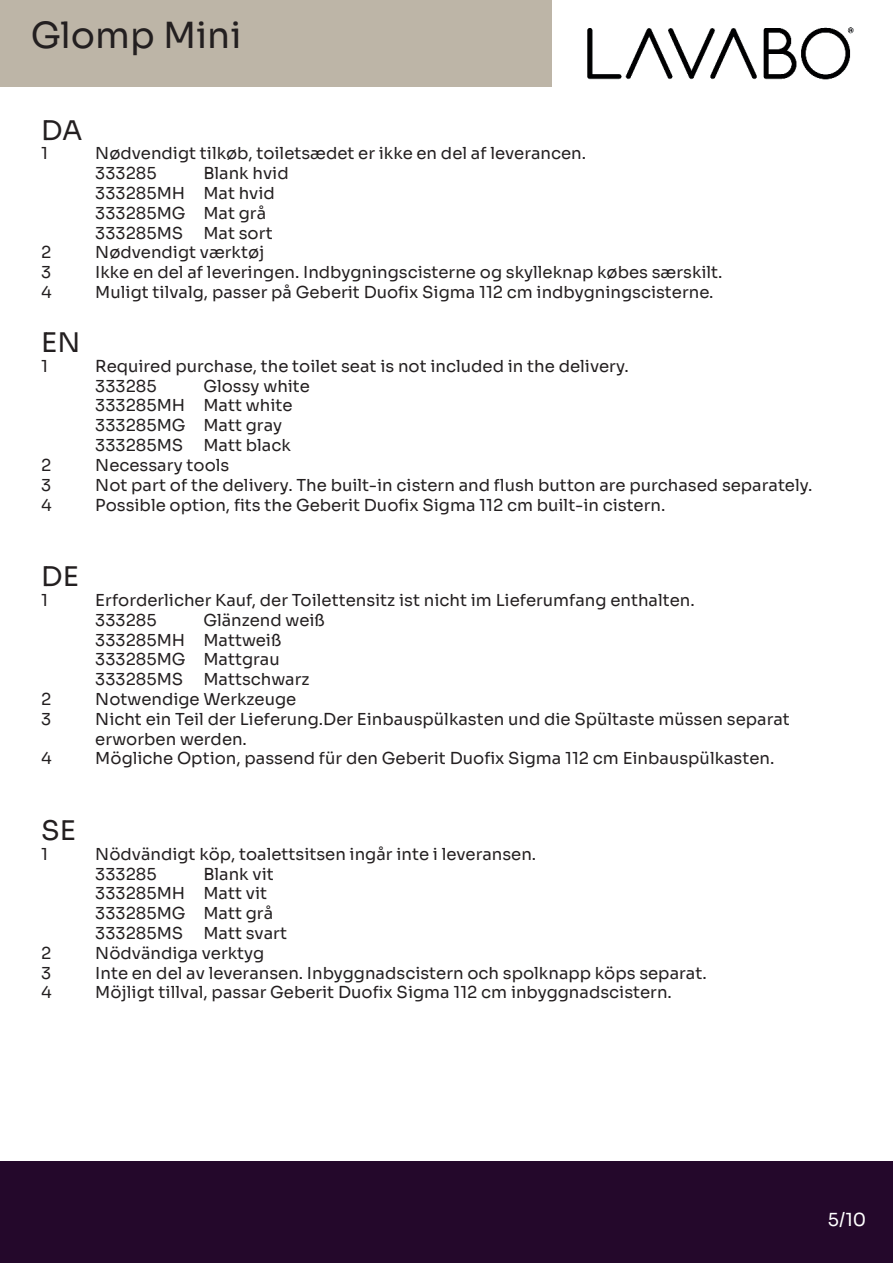
<style>
.page{position:relative;width:893px;height:1263px;background:#fff}
.page>*{position:absolute;margin:0;border:0;box-sizing:border-box;transform-origin:0 0}
.t1{font:36px "Sora";color:#231f20}
.t2{font:27px "Sora";color:#231f20}
.t3{font:18px "Sora";color:#fff}
.t4{font:16.5px/19.8px "Sora";color:#231f20}
</style>
<div class="page">
<img style="left:587px;top:27px;width:267px;height:53px">
<div style="left:0;top:1161px;width:893px;height:102px;background:#24082b"></div>
<div style="left:0;top:0;width:552px;height:86px;background:#bdb5a7"></div>
<h1 class="t1" style="left:31px;top:18px;width:212px">Glomp Mini</h1>
<h2 class="t2" style="left:41px;top:117px;width:43px">DA</h2>
<p class="t4" style="left:41px;top:145px;width:8px">1</p>
<p class="t4" style="left:95px;top:145px;width:492px">N¯dvendigt tilk¯b, toiletsÊdet er ikke en del af leverancen.<br>333285</p>
<p class="t4" style="left:95px;top:165px;width:195px;text-indent:108px">Blank hvid<br>333285MH Mat hvid<br>333285MG Mat grÂ<br>333285MS Mat sort</p>
<p class="t4" style="left:41px;top:244px;width:12px">2</p>
<p class="t4" style="left:95px;top:244px;width:171px">N¯dvendigt vÊrkt¯j</p>
<p class="t4" style="left:41px;top:264px;width:12px">3</p>
<p class="t4" style="left:95px;top:264px;width:629px">Ikke en del af leveringen. Indbygningscisterne og skylleknap k¯bes sÊrskilt.</p>
<p class="t4" style="left:41px;top:281px;width:12px">4</p>
<p class="t4" style="left:95px;top:281px;width:620px">Muligt tilvalg, passer på Geberit Duofix Sigma 112 cm indbygningscisterne.</p>
<h2 class="t2" style="left:41px;top:330px;width:41px">EN</h2>
<p class="t4" style="left:41px;top:357px;width:8px">1</p>
<p class="t4" style="left:95px;top:357px;width:535px">Required purchase, the toilet seat is not included in the delivery.<br>333285</p>
<p class="t4" style="left:95px;top:377px;width:216px;text-indent:108px">Glossy white<br>333285MH Matt white<br>333285MG Matt gray<br>333285MS Matt black</p>
<p class="t4" style="left:41px;top:456px;width:12px">2</p>
<p class="t4" style="left:95px;top:456px;width:136px">Necessary tools</p>
<p class="t4" style="left:41px;top:473px;width:12px">3</p>
<p class="t4" style="left:95px;top:473px;width:719px">Not part of the delivery. The built-in cistern and flush button are purchased separately.</p>
<p class="t4" style="left:41px;top:493px;width:12px">4</p>
<p class="t4" style="left:95px;top:493px;width:572px">Possible option, fits the Geberit Duofix Sigma 112 cm built-in cistern.</p>
<h2 class="t2" style="left:41px;top:564px;width:39px">DE</h2>
<p class="t4" style="left:41px;top:591px;width:8px">1</p>
<p class="t4" style="left:95px;top:591px;width:601px">Erforderlicher Kauf, der Toilettensitz ist nicht im Lieferumfang enthalten.<br>333285</p>
<p class="t4" style="left:95px;top:611px;width:231px;text-indent:108px">Gl‰nzend weifl<br>333285MH Mattweifl<br>333285MG Mattgrau<br>333285MS Mattschwarz</p>
<p class="t4" style="left:41px;top:690px;width:12px">2</p>
<p class="t4" style="left:95px;top:690px;width:202px">Notwendige Werkzeuge</p>
<p class="t4" style="left:41px;top:710px;width:12px">3</p>
<p class="t4" style="left:95px;top:710px;width:696px">Nicht ein Teil der Lieferung.Der Einbausp¸lkasten und die Sp¸ltaste m¸ssen separat erworben werden.</p>
<p class="t4" style="left:41px;top:747px;width:12px">4</p>
<p class="t4" style="left:95px;top:747px;width:681px">Mögliche Option, passend für den Geberit Duofix Sigma 112 cm Einbauspülkasten.</p>
<h2 class="t2" style="left:41px;top:818px;width:36px">SE</h2>
<p class="t4" style="left:41px;top:845px;width:8px">1</p>
<p class="t4" style="left:95px;top:845px;width:442px">Nˆdv‰ndigt kˆp, toalettsitsen ingÂr inte i leveransen.<br>333285</p>
<p class="t4" style="left:95px;top:865px;width:193px;text-indent:108px">Blank vit<br>333285MH Matt vit<br>333285MG Matt grÂ<br>333285MS Matt svart</p>
<p class="t4" style="left:41px;top:944px;width:12px">2</p>
<p class="t4" style="left:95px;top:944px;width:170px">Nˆdv‰ndiga verktyg</p>
<p class="t4" style="left:41px;top:964px;width:12px">3</p>
<p class="t4" style="left:95px;top:964px;width:613px">Inte en del av leveransen. Inbyggnadscistern och spolknapp kˆps separat.</p>
<p class="t4" style="left:41px;top:981px;width:12px">4</p>
<p class="t4" style="left:95px;top:981px;width:578px">Möjligt tillval, passar Geberit Duofix Sigma 112 cm inbyggnadscistern.</p>
<p class="t3" style="left:828px;top:1211px;width:40px">5/10</p>
</div>
